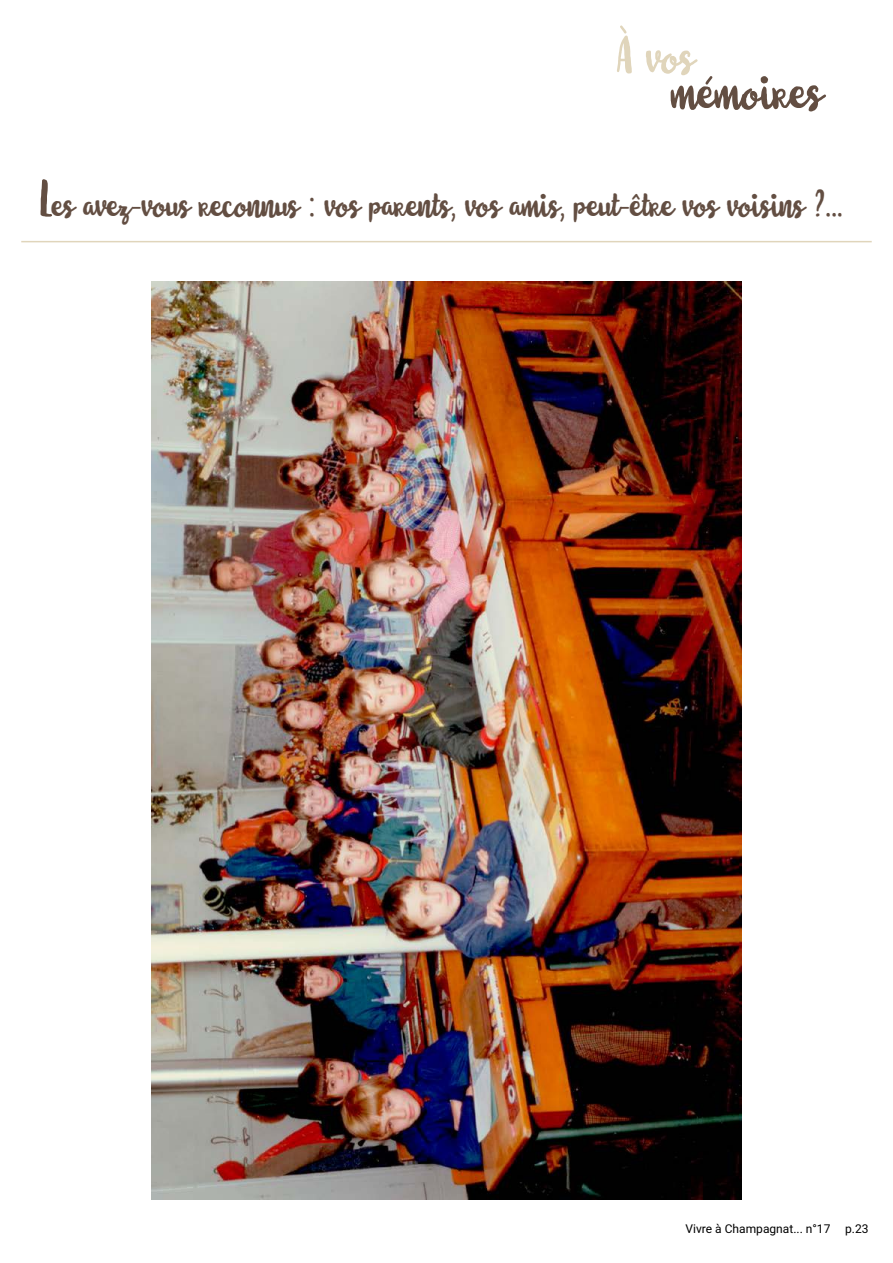
<style>
.page{position:relative;width:893px;height:1263px;background:#fff}
.page>*{position:absolute;margin:0;border:0;box-sizing:border-box;transform-origin:0 0}
.t1{font:54px "Molleat";color:#634e42}
.t2{font:51px "Molleat";color:#e0d5bb}
.t3{font:37.5px "Molleat";color:#634e42}
.t4{font:12px "Heebo";color:#000}
.s1{font-size:52.5px}
</style>
<div class="page">
<hr style="left:21px;top:241px;width:851px;height:1px;background:#e0d5bb">
<img style="left:151px;top:282px;width:591px;height:918px">
<h2 class="t2" style="left:617px;top:25px;width:80px">À vos</h2>
<h1 class="t1" style="left:672px;top:59px;width:153px">mémoires</h1>
<p class="t3" style="left:38px;top:182px;width:807px"><span class="s1">L</span>es avez-vous reconnus : vos parents, vos amis, peut-être vos voisins ?...</p>
<p class="t4" style="left:685px;top:1220px;width:185px">Vivre à Champagnat... n°17 p.23</p>
</div>
